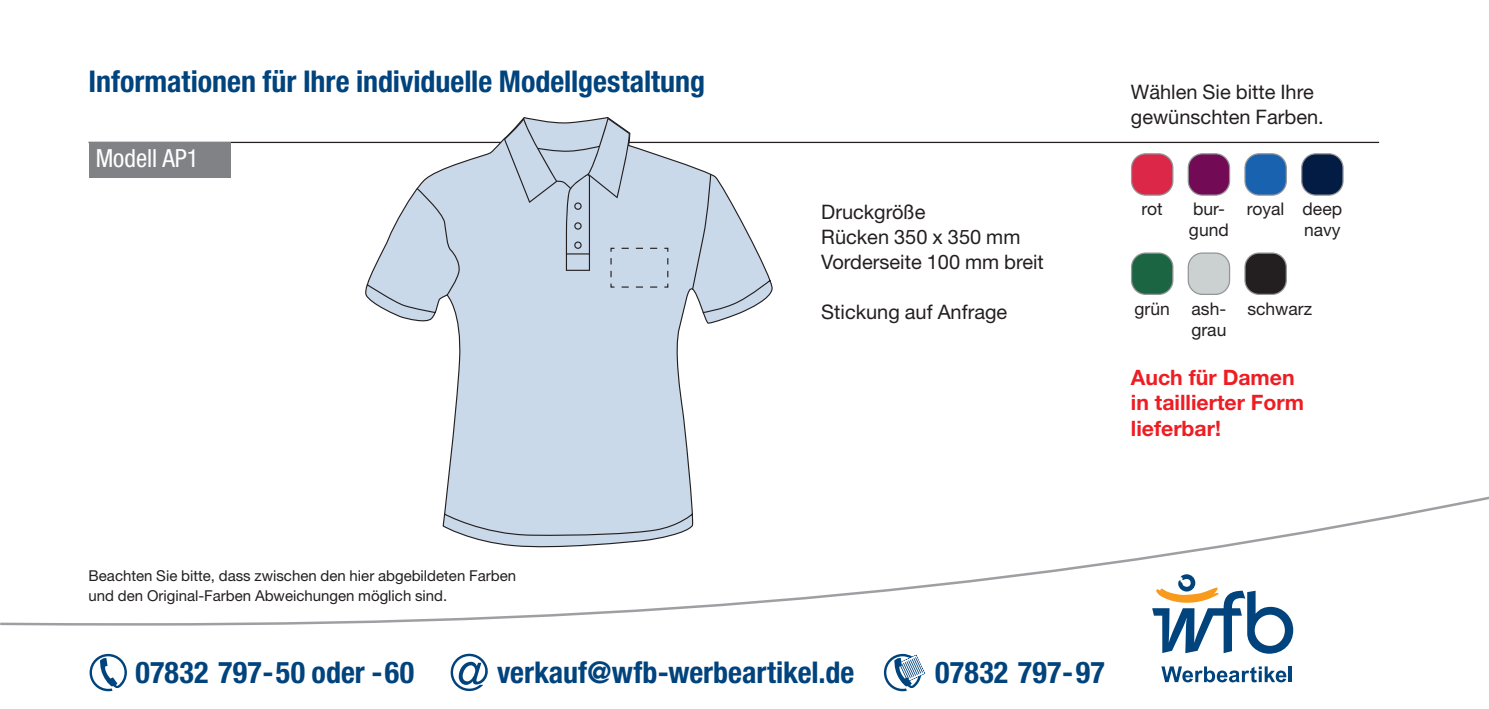
<style>
.page{position:relative;width:1489px;height:709px;background:#fff}
.page>*{position:absolute;margin:0;border:0;box-sizing:border-box;transform-origin:0 0}
.t1{font:700 condensed 30px "Helvetica Neue LT Pro";color:#01437c}
.Artikel_im_grauen_Fe{font:condensed 25px "Helvetica Neue LT Pro";color:#fff}
.t2{font:700 21.25px/25.5px "Helvetica Neue LT Pro";color:#ee1d23}
.Helvetica_roman_8_10{font:20px/25px "Helvetica Neue LT Pro";color:#231f20}
.Helvetica_roman_7pt{font:17.5px/21px "Helvetica Neue LT Pro";color:#231f20}
.t3{font:15px/20px "Helvetica Neue LT Pro";color:#231f20}
</style>
<div class="page">
<svg style="left:0;top:496px;width:1488px;height:130px"></svg>
<svg style="left:90px;top:654px;width:37px;height:37px"></svg>
<svg style="left:883px;top:654px;width:42px;height:37px"></svg>
<svg style="left:450px;top:653px;width:38px;height:38px"></svg>
<svg style="left:1161px;top:666px;width:125px;height:16px"></svg>
<hr style="left:1288px;top:666px;width:3px;height:16px;background:#01437c">
<svg style="left:1152px;top:574px;width:141px;height:79px"></svg>
<div style="left:1301px;top:154px;width:41px;height:41px;background:#021c44;border-radius:14px"></div>
<div style="left:1300px;top:153px;width:43px;height:43px;border:1px solid #939598;border-radius:14px"></div>
<div style="left:1244px;top:154px;width:42px;height:41px;background:#1862af;border-radius:14px"></div>
<div style="left:1244px;top:153px;width:42px;height:43px;border:1px solid #939598;border-radius:14px"></div>
<div style="left:1188px;top:154px;width:41px;height:41px;background:#730a55;border-radius:14px"></div>
<div style="left:1187px;top:153px;width:43px;height:43px;border:1px solid #939598;border-radius:14px"></div>
<div style="left:1131px;top:154px;width:41px;height:41px;background:#dd2748;border-radius:14px"></div>
<div style="left:1130px;top:153px;width:43px;height:43px;border:1px solid #939598;border-radius:14px"></div>
<div style="left:1131px;top:253px;width:41px;height:41px;background:#1c6543;border-radius:14px"></div>
<div style="left:1130px;top:252px;width:43px;height:43px;border:1px solid #939598;border-radius:14px"></div>
<div style="left:1188px;top:253px;width:41px;height:41px;background:#cbd0d1;border-radius:14px"></div>
<div style="left:1187px;top:252px;width:43px;height:43px;border:1px solid #939598;border-radius:14px"></div>
<div style="left:1244px;top:253px;width:42px;height:41px;background:#231f20;border-radius:14px"></div>
<div style="left:1244px;top:252px;width:42px;height:43px;border:1px solid #939598;border-radius:14px"></div>
<hr style="left:89px;top:142px;width:1289px;height:1px;background:#231f20">
<div style="left:89px;top:142px;width:141px;height:35px;background:#808285"></div>
<svg style="left:365px;top:117px;width:407px;height:430px"></svg>
<svg style="left:504px;top:118px;width:53px;height:27px"></svg>
<svg style="left:416px;top:145px;width:295px;height:151px;background:#cad8e7"></svg>
<svg style="left:566px;top:118px;width:103px;height:170px;background:#c5d2e1"></svg>
<p class="t1" style="left:89px;top:63px;width:618px">Informationen für Ihre individuelle Modellgestaltung</p>
<p class="Artikel_im_grauen_Fe" style="left:96px;top:144px;width:105px">Modell AP1</p>
<p class="Helvetica_roman_8_10" style="left:821px;top:199px;width:201px">Druckgröße<br>Rücken 350 x 350 mm</p>
<p class="Helvetica_roman_8_10" style="left:821px;top:249px;width:224px">Vorderseite 100 mm breit</p>
<p class="Helvetica_roman_8_10" style="left:821px;top:299px;width:187px">Stickung auf Anfrage</p>
<p class="Helvetica_roman_8_10" style="left:1130px;top:79px;width:194px">Wählen Sie bitte Ihre gewünschten Farben.</p>
<p class="Helvetica_roman_7pt" style="left:1141px;top:198px;width:23px">rot</p>
<p class="Helvetica_roman_7pt" style="left:1188px;top:198px;width:41px">bur&shy;gund</p>
<p class="Helvetica_roman_7pt" style="left:1246px;top:198px;width:39px">royal</p>
<p class="Helvetica_roman_7pt" style="left:1302px;top:198px;width:41px">deep</p>
<p class="Helvetica_roman_7pt" style="left:1303px;top:219px;width:38px">navy</p>
<p class="Helvetica_roman_7pt" style="left:1134px;top:297px;width:37px">grün</p>
<p class="Helvetica_roman_7pt" style="left:1191px;top:297px;width:36px">ash&shy;grau</p>
<p class="Helvetica_roman_7pt" style="left:1247px;top:297px;width:66px">schwarz</p>
<p class="t2" style="left:1130px;top:364px;width:175px">Auch für Damen in taillierter Form lieferbar!</p>
<p class="t3" style="left:89px;top:565px;width:429px">Beachten Sie bitte, dass zwischen den hier abgebildeten Farben und den Original-Farben Abweichungen möglich sind.</p>
<p class="t1" style="left:135px;top:654px;width:280px">07832 797-50 oder -60</p>
<p class="t1" style="left:497px;top:654px;width:359px">verkauf@wfb-werbeartikel.de</p>
<p class="t1" style="left:935px;top:654px;width:171px">07832 797-97</p>
</div>
